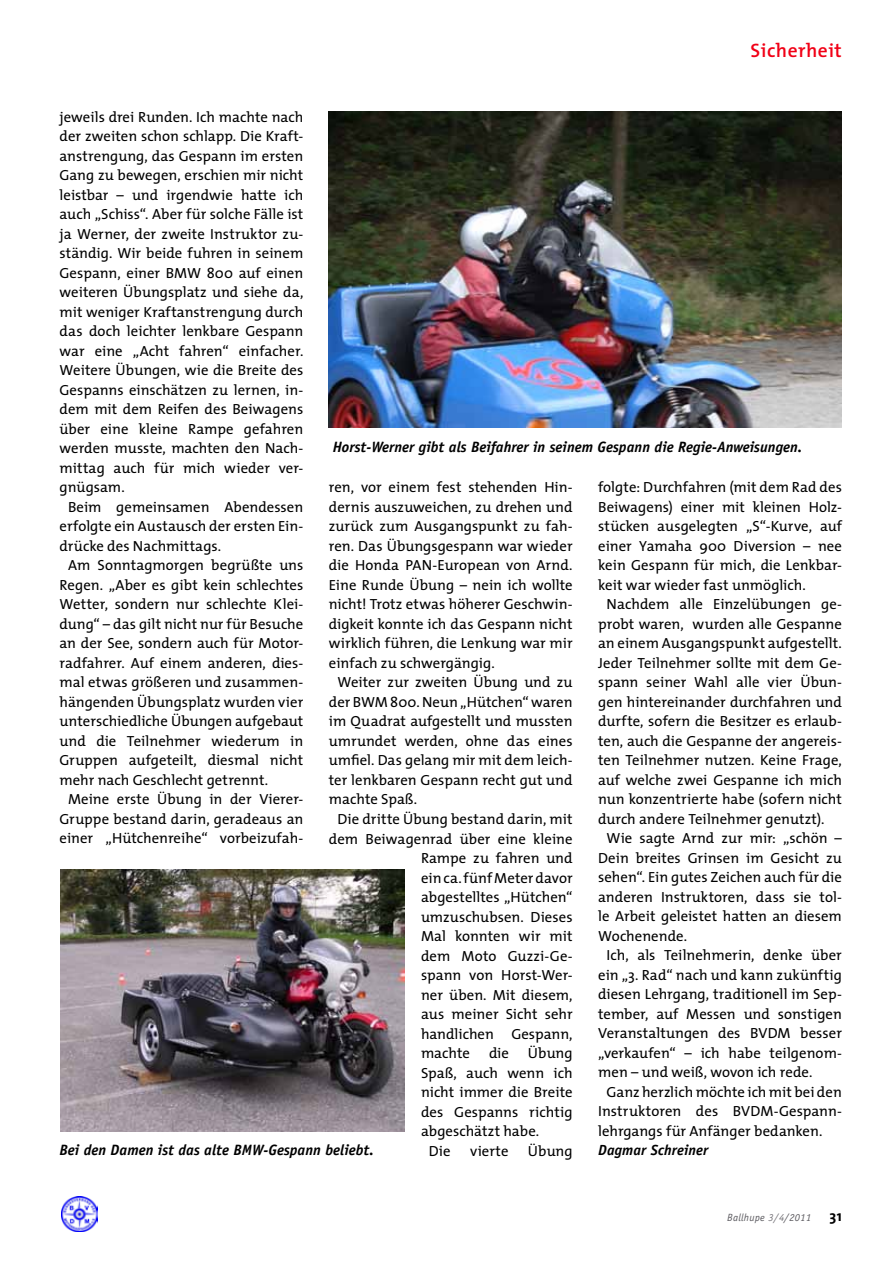
<style>
.page{position:relative;width:893px;height:1263px;background:#fff}
.page>*{position:absolute;margin:0;border:0;box-sizing:border-box;transform-origin:0 0}
.t1{font:600 19.5px "T Mix";letter-spacing:.025em;color:#f10016}
.t2{font:italic 700 15px "Officina Sans Std";color:#000}
.t3{font:14.7px/19.5px "T Mix";letter-spacing:.005em;color:#000;text-align:justify}
.t4{font:italic 700 14.7px "Officina Sans Std";letter-spacing:.01em;color:#000}
.t5{font:italic 10.5px "Officina Sans Std";letter-spacing:.025em;color:#5c5b60}
.s1{color:#757378}
.s2{font-family:"T Mix";font-weight:700;font-style:normal;font-size:15px;color:#000}
</style>
<div class="page">
<img style="left:62px;top:1196px;width:35px;height:35px">
<img style="left:60px;top:869px;width:344px;height:262px">
<img style="left:329px;top:112px;width:513px;height:315px">
<h1 class="t1" style="left:750px;top:34px;width:93px">Sicherheit</h1>
<p class="t3" style="left:60px;top:106px;width:245px">jeweils drei Runden. Ich machte nach</p>
<p class="t3" style="left:60px;top:126px;width:245px">der zweiten schon schlapp. Die Kraft-</p>
<p class="t3" style="left:60px;top:145px;width:245px">anstrengung, das Gespann im ersten</p>
<p class="t3" style="left:60px;top:165px;width:245px">Gang zu bewegen, erschien mir nicht</p>
<p class="t3" style="left:60px;top:184px;width:245px">leistbar – und irgendwie hatte ich</p>
<p class="t3" style="left:60px;top:204px;width:245px">auch „Schiss“. Aber für solche Fälle ist</p>
<p class="t3" style="left:60px;top:223px;width:245px">ja Werner, der zweite Instruktor zu-</p>
<p class="t3" style="left:60px;top:243px;width:245px">ständig. Wir beide fuhren in seinem</p>
<p class="t3" style="left:60px;top:262px;width:245px">Gespann, einer BMW 800 auf einen</p>
<p class="t3" style="left:60px;top:282px;width:245px">weiteren Übungsplatz und siehe da,</p>
<p class="t3" style="left:60px;top:301px;width:245px">mit weniger Kraftanstrengung durch</p>
<p class="t3" style="left:60px;top:321px;width:245px">das doch leichter lenkbare Gespann</p>
<p class="t3" style="left:60px;top:340px;width:245px">war eine „Acht fahren“ einfacher.</p>
<p class="t3" style="left:60px;top:360px;width:245px">Weitere Übungen, wie die Breite des</p>
<p class="t3" style="left:60px;top:379px;width:245px">Gespanns einschätzen zu lernen, in-</p>
<p class="t3" style="left:60px;top:399px;width:245px">dem mit dem Reifen des Beiwagens</p>
<p class="t3" style="left:60px;top:418px;width:245px">über eine kleine Rampe gefahren</p>
<p class="t3" style="left:60px;top:438px;width:245px">werden musste, machten den Nach-</p>
<p class="t3" style="left:60px;top:458px;width:245px">mittag auch für mich wieder ver-</p>
<p class="t3" style="left:60px;top:477px;width:67px">gnügsam.</p>
<p class="t3" style="left:68px;top:497px;width:237px">Beim gemeinsamen Abendessen</p>
<p class="t3" style="left:60px;top:516px;width:245px">erfolgte ein Austausch der ersten Ein-</p>
<p class="t3" style="left:60px;top:536px;width:163px">drücke des Nachmittags.</p>
<p class="t3" style="left:68px;top:555px;width:237px">Am Sonntagmorgen begrüßte uns</p>
<p class="t3" style="left:60px;top:575px;width:245px">Regen. „Aber es gibt kein schlechtes</p>
<p class="t3" style="left:60px;top:594px;width:245px">Wetter, sondern nur schlechte Klei-</p>
<p class="t3" style="left:60px;top:614px;width:245px">dung“ – das gilt nicht nur für Besuche</p>
<p class="t3" style="left:60px;top:633px;width:245px">an der See, sondern auch für Motor-</p>
<p class="t3" style="left:60px;top:653px;width:245px">radfahrer. Auf einem anderen, dies-</p>
<p class="t3" style="left:60px;top:672px;width:245px">mal etwas größeren und zusammen-</p>
<p class="t3" style="left:60px;top:692px;width:245px">hängenden Übungsplatz wurden vier</p>
<p class="t3" style="left:60px;top:711px;width:245px">unterschiedliche Übungen aufgebaut</p>
<p class="t3" style="left:60px;top:731px;width:245px">und die Teilnehmer wiederum in</p>
<p class="t3" style="left:60px;top:750px;width:245px">Gruppen aufgeteilt, diesmal nicht</p>
<p class="t3" style="left:60px;top:770px;width:210px">mehr nach Geschlecht getrennt.</p>
<p class="t3" style="left:68px;top:789px;width:237px">Meine erste Übung in der Vierer-</p>
<p class="t3" style="left:60px;top:809px;width:245px">Gruppe bestand darin, geradeaus an</p>
<p class="t3" style="left:60px;top:828px;width:245px">einer „Hütchenreihe“ vorbeizufah-</p>
<p class="t2" style="left:333px;top:438px;width:471px">Horst-Werner gibt als Beifahrer in seinem Gespann die Regie-Anweisungen.</p>
<p class="t3" style="left:598px;top:477px;width:245px">folgte: Durchfahren (mit dem Rad des</p>
<p class="t3" style="left:598px;top:496px;width:245px">Beiwagens) einer mit kleinen Holz-</p>
<p class="t3" style="left:598px;top:516px;width:245px">stücken ausgelegten „S“-Kurve, auf</p>
<p class="t3" style="left:598px;top:535px;width:245px">einer Yamaha 900 Diversion – nee</p>
<p class="t3" style="left:598px;top:555px;width:245px">kein Gespann für mich, die Lenkbar-</p>
<p class="t3" style="left:598px;top:574px;width:209px">keit war wieder fast unmöglich.</p>
<p class="t3" style="left:607px;top:594px;width:237px">Nachdem alle Einzelübungen ge-</p>
<p class="t3" style="left:598px;top:613px;width:245px">probt waren, wurden alle Gespanne</p>
<p class="t3" style="left:598px;top:633px;width:245px">an einem Ausgangspunkt aufgestellt.</p>
<p class="t3" style="left:598px;top:652px;width:245px">Jeder Teilnehmer sollte mit dem Ge-</p>
<p class="t3" style="left:598px;top:672px;width:245px">spann seiner Wahl alle vier Übun-</p>
<p class="t3" style="left:598px;top:691px;width:245px">gen hintereinander durchfahren und</p>
<p class="t3" style="left:598px;top:711px;width:245px">durfte, sofern die Besitzer es erlaub-</p>
<p class="t3" style="left:598px;top:730px;width:245px">ten, auch die Gespanne der angereis-</p>
<p class="t3" style="left:598px;top:750px;width:245px">ten Teilnehmer nutzen. Keine Frage,</p>
<p class="t3" style="left:598px;top:769px;width:245px">auf welche zwei Gespanne ich mich</p>
<p class="t3" style="left:598px;top:789px;width:245px">nun konzentrierte habe (sofern nicht</p>
<p class="t3" style="left:598px;top:809px;width:228px">durch andere Teilnehmer genutzt).</p>
<p class="t3" style="left:607px;top:828px;width:237px">Wie sagte Arnd zur mir: „schön –</p>
<p class="t3" style="left:598px;top:848px;width:245px">Dein breites Grinsen im Gesicht zu</p>
<p class="t3" style="left:598px;top:867px;width:245px">sehen“. Ein gutes Zeichen auch für die</p>
<p class="t3" style="left:598px;top:887px;width:245px">anderen Instruktoren, dass sie tol-</p>
<p class="t3" style="left:598px;top:906px;width:245px">le Arbeit geleistet hatten an diesem</p>
<p class="t3" style="left:598px;top:926px;width:90px">Wochenende.</p>
<p class="t3" style="left:607px;top:945px;width:237px">Ich, als Teilnehmerin, denke über</p>
<p class="t3" style="left:598px;top:965px;width:245px">ein „3. Rad“ nach und kann zukünftig</p>
<p class="t3" style="left:598px;top:984px;width:245px">diesen Lehrgang, traditionell im Sep-</p>
<p class="t3" style="left:598px;top:1004px;width:245px">tember, auf Messen und sonstigen</p>
<p class="t3" style="left:598px;top:1023px;width:245px">Veranstaltungen des BVDM besser</p>
<p class="t3" style="left:598px;top:1043px;width:245px">„verkaufen“ – ich habe teilgenom-</p>
<p class="t3" style="left:598px;top:1062px;width:216px">men – und weiß, wovon ich rede.</p>
<p class="t3" style="left:607px;top:1082px;width:237px">Ganz herzlich möchte ich mit bei den</p>
<p class="t3" style="left:598px;top:1101px;width:245px">Instruktoren des BVDM-Gespann-</p>
<p class="t3" style="left:598px;top:1121px;width:226px">lehrgangs für Anfänger bedanken.</p>
<p class="t4" style="left:598px;top:1141px;width:112px">Dagmar Schreiner</p>
<p class="t3" style="left:329px;top:477px;width:245px">ren, vor einem fest stehenden Hin-</p>
<p class="t3" style="left:329px;top:497px;width:245px">dernis auszuweichen, zu drehen und</p>
<p class="t3" style="left:329px;top:516px;width:245px">zurück zum Ausgangspunkt zu fah-</p>
<p class="t3" style="left:329px;top:536px;width:245px">ren. Das Übungsgespann war wieder</p>
<p class="t3" style="left:329px;top:555px;width:245px">die Honda PAN-European von Arnd.</p>
<p class="t3" style="left:329px;top:575px;width:245px">Eine Runde Übung – nein ich wollte</p>
<p class="t3" style="left:329px;top:594px;width:245px">nicht! Trotz etwas höherer Geschwin-</p>
<p class="t3" style="left:329px;top:614px;width:245px">digkeit konnte ich das Gespann nicht</p>
<p class="t3" style="left:329px;top:633px;width:245px">wirklich führen, die Lenkung war mir</p>
<p class="t3" style="left:329px;top:653px;width:167px">einfach zu schwergängig.</p>
<p class="t3" style="left:337px;top:672px;width:237px">Weiter zur zweiten Übung und zu</p>
<p class="t3" style="left:329px;top:692px;width:245px">der BWM 800. Neun „Hütchen“ waren</p>
<p class="t3" style="left:329px;top:711px;width:245px">im Quadrat aufgestellt und mussten</p>
<p class="t3" style="left:329px;top:731px;width:245px">umrundet werden, ohne das eines</p>
<p class="t3" style="left:329px;top:750px;width:245px">umfiel. Das gelang mir mit dem leich-</p>
<p class="t3" style="left:329px;top:770px;width:245px">ter lenkbaren Gespann recht gut und</p>
<p class="t3" style="left:329px;top:789px;width:90px">machte Spaß.</p>
<p class="t3" style="left:337px;top:809px;width:237px">Die dritte Übung bestand darin, mit</p>
<p class="t3" style="left:329px;top:828px;width:245px">dem Beiwagenrad über eine kleine</p>
<p class="t3" style="left:421px;top:848px;width:153px">Rampe zu fahren und</p>
<p class="t3" style="left:421px;top:867px;width:153px">ein ca. fünf Meter davor</p>
<p class="t3" style="left:421px;top:887px;width:153px">abgestelltes „Hütchen“</p>
<p class="t3" style="left:421px;top:906px;width:153px">umzuschubsen. Dieses</p>
<p class="t3" style="left:421px;top:926px;width:153px">Mal konnten wir mit</p>
<p class="t3" style="left:421px;top:945px;width:153px">dem Moto Guzzi-Ge-</p>
<p class="t3" style="left:421px;top:965px;width:153px">spann von Horst-Wer-</p>
<p class="t3" style="left:421px;top:984px;width:153px">ner üben. Mit diesem,</p>
<p class="t3" style="left:421px;top:1004px;width:153px">aus meiner Sicht sehr</p>
<p class="t3" style="left:421px;top:1023px;width:153px">handlichen Gespann,</p>
<p class="t3" style="left:421px;top:1043px;width:51px">machte</p>
<p class="t3" style="left:489px;top:1043px;width:22px">die</p>
<p class="t3" style="left:421px;top:1043px;width:153px;text-indent:107px">Übung Spaß, auch wenn ich nicht immer die Breite des Gespanns richtig abgeschätzt habe.</p>
<p class="t2" style="left:60px;top:1141px;width:316px">Bei den Damen ist das alte BMW-Gespann beliebt.</p>
<p class="t3" style="left:429px;top:1140px;width:23px">Die</p>
<p class="t3" style="left:470px;top:1140px;width:40px">vierte</p>
<p class="t3" style="left:528px;top:1140px;width:46px">Übung</p>
<p class="t5" style="left:727px;top:1212px;width:116px">Ballhupe <span class="s1">3/4</span>/2011 <span class="s2">31</span></p>
</div>
